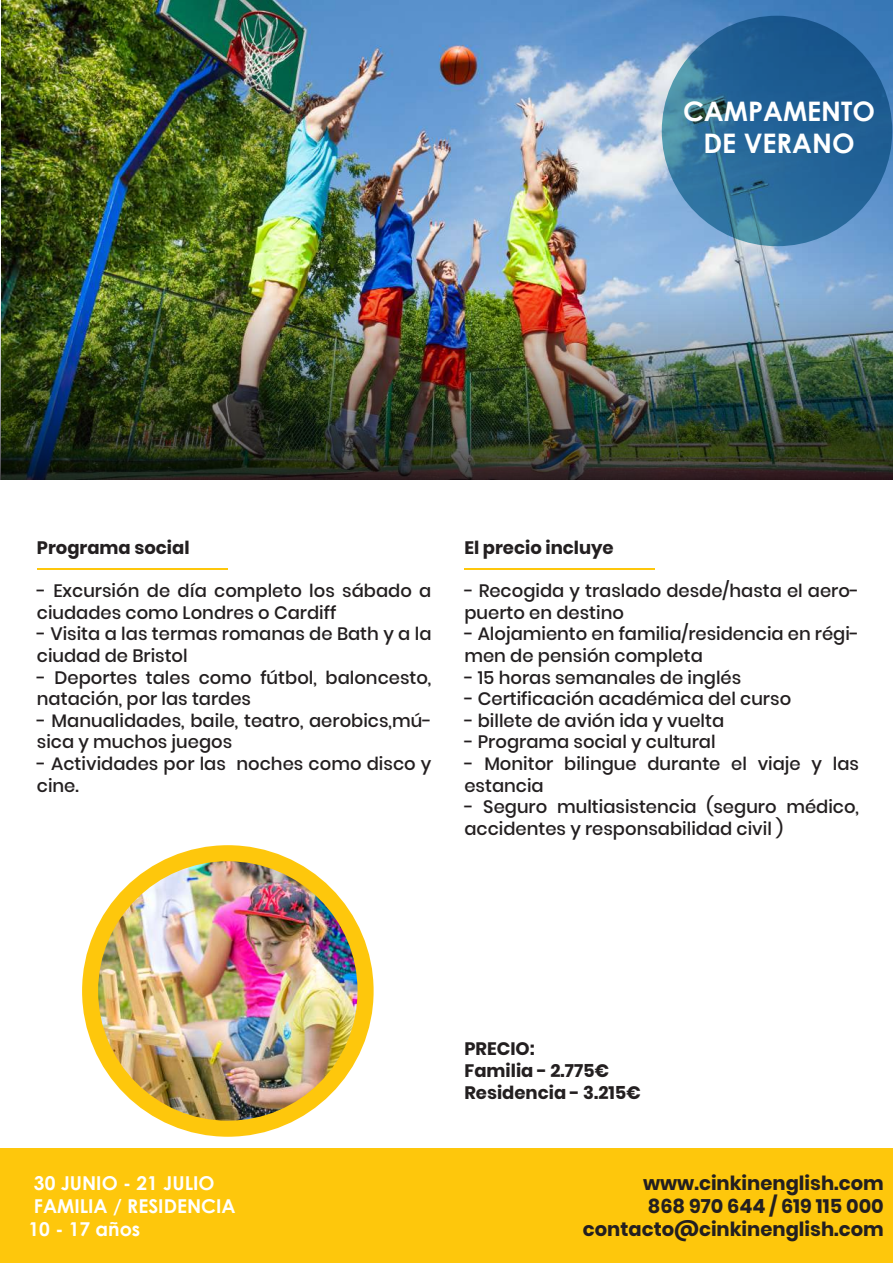
<style>
.page{position:relative;width:893px;height:1263px;background:#fff}
.page>*{position:absolute;margin:0;border:0;box-sizing:border-box;transform-origin:0 0}
.t1{font:700 26.85px/32.2px "Century Gothic";color:#fff;text-align:center}
.t2{font:700 19.5px/23.4px "Poppins";color:#231f20;text-align:right}
.t3{font:700 19.2px/23px "Century Gothic";color:#fff}
.t4{font:500 18px/21.6px "Poppins";color:#231f20}
.t5{font:700 18px/21.6px "Poppins";color:#231f20}
</style>
<div class="page">
<img style="left:1px;top:0;width:892px;height:267px">
<div style="left:0;top:1148px;width:893px;height:115px;background:#fec70c"></div>
<img style="left:0;top:267px;width:893px;height:213px">
<svg style="left:662px;top:16px;width:230px;height:230px;background:#276796"></svg>
<hr style="left:37px;top:568px;width:191px;height:1px;background:#fec70c">
<hr style="left:464px;top:568px;width:191px;height:1px;background:#fec70c">
<div style="left:82px;top:845px;width:292px;height:292px;background:#fec70c;border-radius:50%"></div>
<img style="left:98px;top:861px;width:260px;height:260px;border-radius:130px">
<h1 class="t1" style="left:683px;top:94px;width:194px">CAMPAMENTO<br>DE VERANO</h1>
<p class="t5" style="left:37px;top:537px;width:154px">Programa social</p>
<p class="t4" style="left:37px;top:580px;width:396px">- Excursión de día completo los sábado a ciudades como Londres o Cardiff</p>
<p class="t4" style="left:37px;top:623px;width:396px">- Visita a las termas romanas de Bath y a la ciudad de Bristol</p>
<p class="t4" style="left:37px;top:666px;width:396px">- Deportes tales como fútbol, baloncesto, natación, por las tardes</p>
<p class="t4" style="left:37px;top:710px;width:396px">- Manualidades, baile, teatro, aerobics,mú&shy;sica y muchos juegos</p>
<p class="t4" style="left:37px;top:753px;width:396px">- Actividades por las noches como disco y cine.</p>
<p class="t5" style="left:464px;top:537px;width:151px">El precio incluye</p>
<p class="t4" style="left:464px;top:580px;width:396px">- Recogida y traslado desde/hasta el aero&shy;puerto en destino</p>
<p class="t4" style="left:464px;top:623px;width:396px">- Alojamiento en familia/residencia en régi&shy;men de pensión completa</p>
<p class="t4" style="left:464px;top:666px;width:278px">- 15 horas semanales de inglés</p>
<p class="t4" style="left:464px;top:688px;width:328px">- Certificación académica del curso</p>
<p class="t4" style="left:464px;top:710px;width:261px">- billete de avión ida y vuelta</p>
<p class="t4" style="left:464px;top:731px;width:253px">- Programa social y cultural</p>
<p class="t4" style="left:464px;top:753px;width:396px">- Monitor bilingue durante el viaje y las estancia</p>
<p class="t4" style="left:464px;top:796px;width:396px">- Seguro multiasistencia (seguro médico, accidentes y responsabilidad civil )</p>
<p class="t3" style="left:29px;top:1170px;width:209px">30 JUNIO - 21 JULIO<br>FAMILIA / RESIDENCIA<br>10 - 17 años</p>
<p class="t5" style="left:464px;top:1038px;width:178px">PRECIO:<br>Familia - 2.775€<br>Residencia - 3.215€</p>
<p class="t2" style="left:583px;top:1171px;width:302px">www.cinkinenglish.com<br>868 970 644 / 619 115 000 contacto@cinkinenglish.com</p>
</div>
